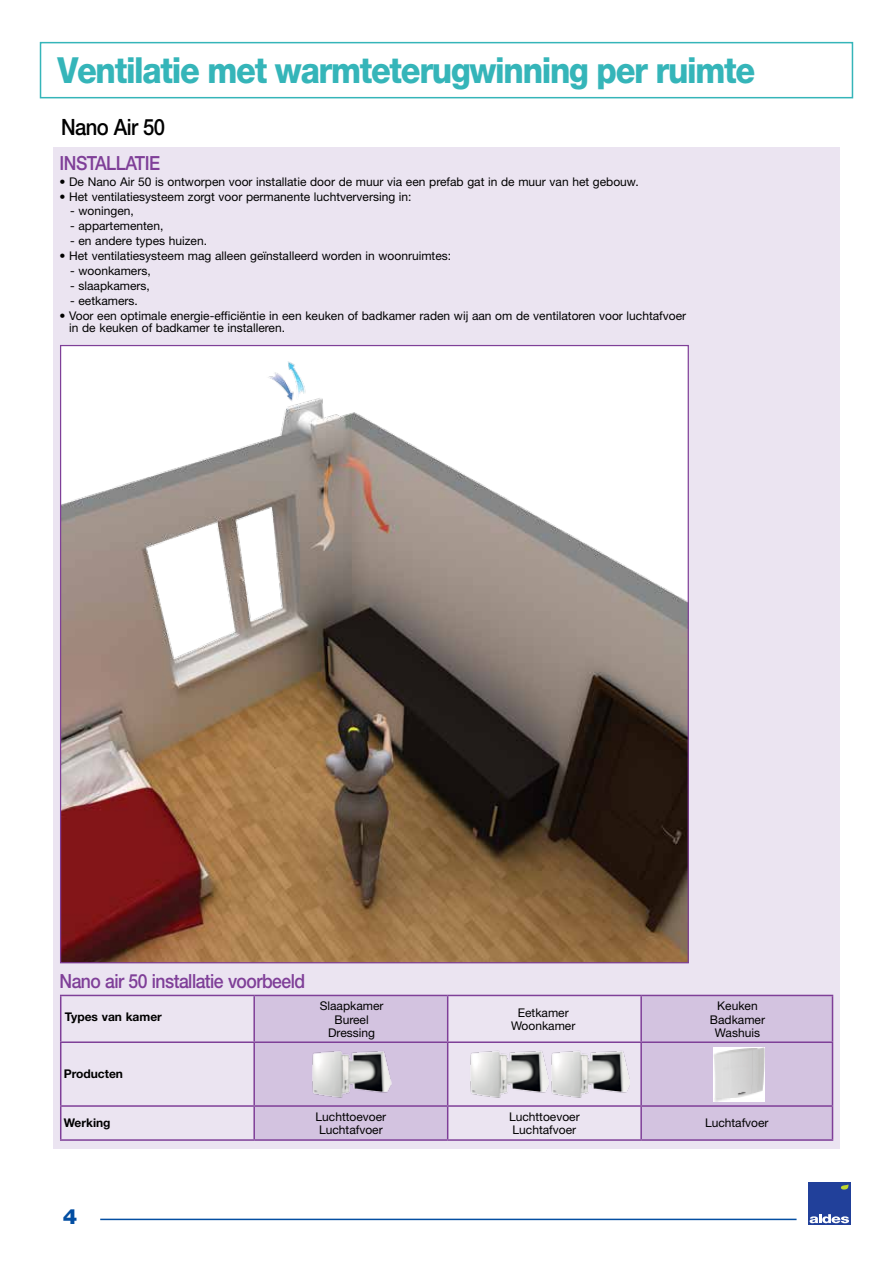
<style>
.page{position:relative;width:893px;height:1263px;background:#fff}
.page>*{position:absolute;margin:0;border:0;box-sizing:border-box;transform-origin:0 0}
.t1{font:800 36px "Helvetica Neue LT Std";letter-spacing:-.04em;color:#35b5b9;scale:.9 1}
.t2{font:500 22.5px "Helvetica Neue LT Std";letter-spacing:-.03em;color:#000;scale:.9 1}
.t3{font:800 21px "Helvetica Neue LT Std";color:#034ea2;scale:1.1 1}
.t4{font:500 19.5px "Helvetica Neue LT Std";letter-spacing:-.03em;color:#7f3f98;scale:.9 1}
.t5{font:12px/13.5px "Helvetica Neue LT Std";color:#000}
.t6{font:700 12px "Helvetica Neue LT Std";color:#000}
</style>
<div class="page">
<div style="left:40px;top:42px;width:813px;height:56px;border:2px solid #35b5b9"></div>
<div style="left:808px;top:1182px;width:42px;height:43px;background:#21409a"></div>
<svg style="left:810px;top:1214px;width:39px;height:9px"></svg>
<svg style="left:841px;top:1184px;width:8px;height:5px"></svg>
<hr style="left:100px;top:1219px;width:696px;height:1px;background:#034ea2">
<div style="left:53px;top:147px;width:787px;height:1001px;background:#ebe4f1"></div>
<img style="left:62px;top:347px;width:625px;height:614px">
<svg style="left:255px;top:996px;width:577px;height:143px;fill:#d3c3e0"></svg>
<hr style="left:60px;top:995px;width:194px;height:1px;background:#7f3f98">
<hr style="left:60px;top:996px;width:1px;height:45px;background:#7f3f98">
<hr style="left:254px;top:995px;width:194px;height:1px;background:#7f3f98">
<hr style="left:448px;top:995px;width:193px;height:1px;background:#7f3f98">
<hr style="left:641px;top:995px;width:192px;height:1px;background:#7f3f98">
<hr style="left:832px;top:996px;width:1px;height:45px;background:#7f3f98">
<hr style="left:60px;top:1043px;width:1px;height:62px;background:#7f3f98">
<hr style="left:832px;top:1043px;width:1px;height:62px;background:#7f3f98">
<hr style="left:60px;top:1107px;width:1px;height:32px;background:#7f3f98">
<hr style="left:832px;top:1107px;width:1px;height:32px;background:#7f3f98">
<hr style="left:60px;top:1139px;width:194px;height:2px;background:#7f3f98">
<hr style="left:254px;top:1139px;width:194px;height:2px;background:#7f3f98">
<hr style="left:448px;top:1139px;width:193px;height:2px;background:#7f3f98">
<hr style="left:641px;top:1139px;width:192px;height:2px;background:#7f3f98">
<hr style="left:253px;top:996px;width:2px;height:45px;background:#7f3f98">
<hr style="left:447px;top:996px;width:1px;height:45px;background:#7f3f98">
<hr style="left:640px;top:996px;width:2px;height:45px;background:#7f3f98">
<hr style="left:60px;top:1041px;width:194px;height:2px;background:#7f3f98">
<hr style="left:254px;top:1041px;width:194px;height:2px;background:#7f3f98">
<hr style="left:253px;top:1043px;width:2px;height:62px;background:#7f3f98">
<hr style="left:448px;top:1041px;width:193px;height:2px;background:#7f3f98">
<hr style="left:447px;top:1043px;width:1px;height:62px;background:#7f3f98">
<hr style="left:641px;top:1041px;width:192px;height:2px;background:#7f3f98">
<hr style="left:640px;top:1043px;width:2px;height:62px;background:#7f3f98">
<hr style="left:60px;top:1105px;width:194px;height:2px;background:#7f3f98">
<hr style="left:254px;top:1105px;width:194px;height:2px;background:#7f3f98">
<hr style="left:253px;top:1107px;width:2px;height:32px;background:#7f3f98">
<hr style="left:448px;top:1105px;width:193px;height:2px;background:#7f3f98">
<hr style="left:447px;top:1107px;width:1px;height:32px;background:#7f3f98">
<hr style="left:641px;top:1105px;width:192px;height:2px;background:#7f3f98">
<hr style="left:640px;top:1107px;width:2px;height:32px;background:#7f3f98">
<img style="left:311px;top:1046px;width:80px;height:55px">
<img style="left:469px;top:1046px;width:161px;height:55px">
<img style="left:713px;top:1047px;width:51px;height:54px">
<h1 class="t1" style="left:57px;top:49px;width:777px">Ventilatie met warmteterugwinning per ruimte</h1>
<h2 class="t2" style="left:61px;top:114px;width:117px">Nano Air 50</h2>
<h3 class="t4" style="left:60px;top:151px;width:113px">INSTALLATIE</h3>
<p class="t5" style="left:60px;top:174px;width:581px">• De Nano Air 50 is ontworpen voor installatie door de muur via een prefab gat in de muur van het gebouw.</p>
<p class="t5" style="left:60px;top:189px;width:354px">• Het ventilatiesysteem zorgt voor permanente luchtverversing in:</p>
<p class="t5" style="left:70px;top:204px;width:65px">- woningen,</p>
<p class="t5" style="left:70px;top:219px;width:95px">- appartementen,</p>
<p class="t5" style="left:70px;top:234px;width:138px">- en andere types huizen.</p>
<p class="t5" style="left:60px;top:249px;width:393px">• Het ventilatiesysteem mag alleen geïnstalleerd worden in woonruimtes:</p>
<p class="t5" style="left:70px;top:264px;width:82px">- woonkamers,</p>
<p class="t5" style="left:70px;top:279px;width:81px">- slaapkamers,</p>
<p class="t5" style="left:70px;top:293px;width:69px">- eetkamers.</p>
<p class="t5" style="left:69px;top:309px;width:618px;line-height:12.8px;text-indent:-10px">• Voor een optimale energie-efficiëntie in een keuken of badkamer raden wij aan om de ventilatoren voor luchtafvoer in de keuken of badkamer te installeren.</p>
<h3 class="t4" style="left:60px;top:969px;width:274px">Nano air 50 installatie voorbeeld</h3>
<p class="t6" style="left:65px;top:1009px;width:98px">Types van kamer</p>
<p class="t5" style="left:320px;top:999px;width:65px;text-align:center">Slaapkamer<br>Bureel<br>Dressing</p>
<p class="t5" style="left:511px;top:1005px;width:66px;text-align:center">Eetkamer<br>Woonkamer</p>
<p class="t5" style="left:710px;top:999px;width:57px;text-align:center">Keuken<br>Badkamer<br>Washuis</p>
<p class="t6" style="left:64px;top:1067px;width:61px">Producten</p>
<p class="t6" style="left:64px;top:1115px;width:48px">Werking</p>
<p class="t5" style="left:316px;top:1109px;width:72px">Luchttoevoer<br>Luchtafvoer</p>
<p class="t5" style="left:509px;top:1109px;width:72px">Luchttoevoer<br>Luchtafvoer</p>
<p class="t5" style="left:705px;top:1116px;width:65px">Luchtafvoer</p>
<h3 class="t3" style="left:63px;top:1203px;width:15px">4</h3>
</div>
